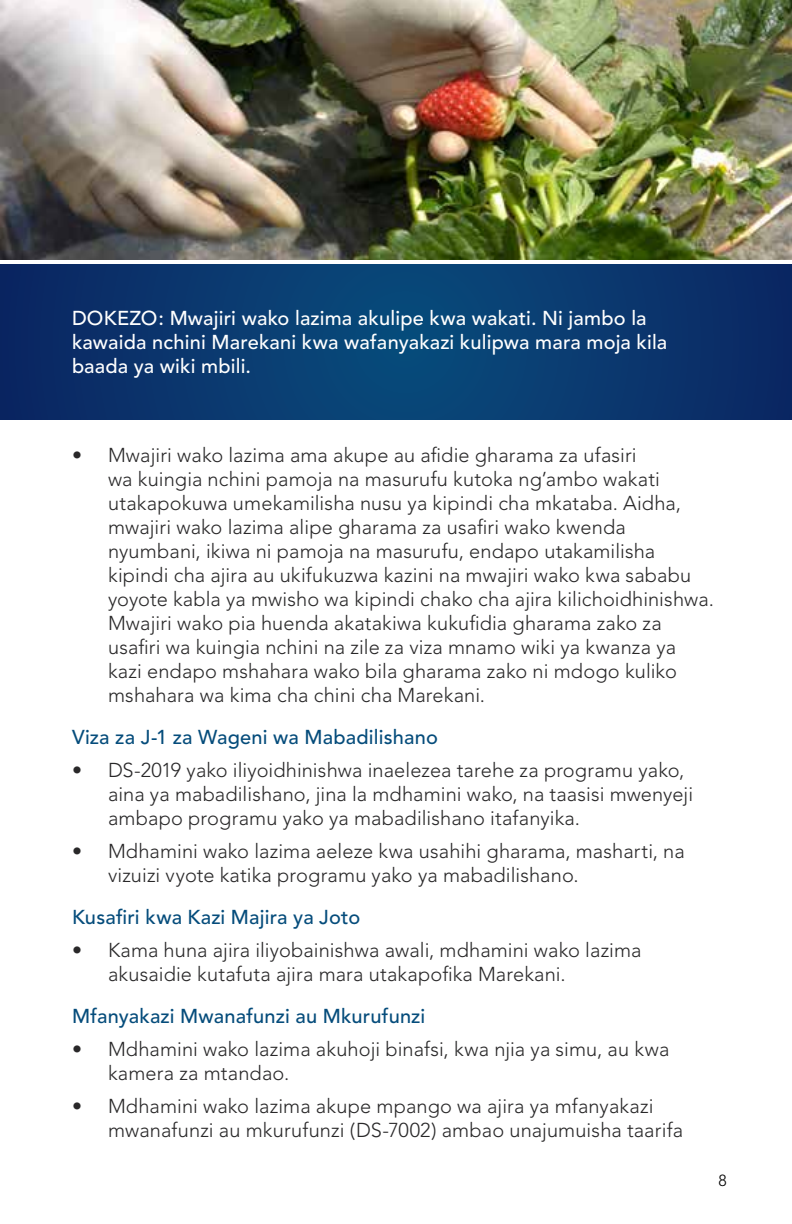
<style>
.page{position:relative;width:792px;height:1224px;background:#fff}
.page>*{position:absolute;margin:0;border:0;box-sizing:border-box;transform-origin:0 0}
.t1{font:300 20px/24px "Avenir";letter-spacing:.005em;color:#292829}
.t2{font:500 20px/24px "Avenir";letter-spacing:.01em;color:#fff}
.t3{font:500 20px "Avenir";letter-spacing:.01em;color:#054c7b}
.t4{font:300 16px "Avenir";color:#000}
</style>
<div class="page">
<svg style="left:0;top:264px;width:792px;height:155px;background:#09386e"></svg>
<img style="left:0;top:0;width:792px;height:260px">
<p class="t2" style="left:72px;top:307px;width:597px">DOKEZO: Mwajiri wako lazima akulipe kwa wakati. Ni jambo la kawaida nchini Marekani kwa wafanyakazi kulipwa mara moja kila baada ya wiki mbili.</p>
<p class="t1" style="left:108px;top:444px;width:608px;text-indent:-36px">• Mwajiri wako lazima ama akupe au afidie gharama za ufasiri<br>wa kuingia nchini pamoja na masurufu kutoka ng’ambo wakati utakapokuwa umekamilisha nusu ya kipindi cha mkataba. Aidha, mwajiri wako lazima alipe gharama za usafiri wako kwenda nyumbani, ikiwa ni pamoja na masurufu, endapo utakamilisha kipindi cha ajira au ukifukuzwa kazini na mwajiri wako kwa sababu yoyote kabla ya mwisho wa kipindi chako cha ajira kilichoidhinishwa.<br>Mwajiri wako pia huenda akatakiwa kukufidia gharama zako za usafiri wa kuingia nchini na zile za viza mnamo wiki ya kwanza ya kazi endapo mshahara wako bila gharama zako ni mdogo kuliko mshahara wa kima cha chini cha Marekani.</p>
<p class="t3" style="left:72px;top:726px;width:368px">Viza za J-1 za Wageni wa Mabadilishano</p>
<p class="t1" style="left:108px;top:759px;width:587px;text-indent:-36px">• DS-2019 yako iliyoidhinishwa inaelezea tarehe za programu yako, aina ya mabadilishano, jina la mdhamini wako, na taasisi mwenyeji ambapo programu yako ya mabadilishano itafanyika.</p>
<p class="t1" style="left:108px;top:840px;width:578px;text-indent:-36px">• Mdhamini wako lazima aeleze kwa usahihi gharama, masharti, na vizuizi vyote katika programu yako ya mabadilishano.</p>
<p class="t3" style="left:72px;top:906px;width:290px">Kusafiri kwa Kazi Majira ya Joto</p>
<p class="t1" style="left:108px;top:939px;width:535px;text-indent:-36px">• Kama huna ajira iliyobainishwa awali, mdhamini wako lazima akusaidie kutafuta ajira mara utakapofika Marekani.</p>
<p class="t3" style="left:72px;top:1005px;width:355px">Mfanyakazi Mwanafunzi au Mkurufunzi</p>
<p class="t1" style="left:108px;top:1038px;width:563px;text-indent:-36px">• Mdhamini wako lazima akuhoji binafsi, kwa njia ya simu, au kwa kamera za mtandao.</p>
<p class="t1" style="left:108px;top:1095px;width:577px;text-indent:-36px">• Mdhamini wako lazima akupe mpango wa ajira ya mfanyakazi mwanafunzi au mkurufunzi (DS-7002) ambao unajumuisha taarifa</p>
<p class="t4" style="left:718px;top:1171px;width:10px">8</p>
</div>
